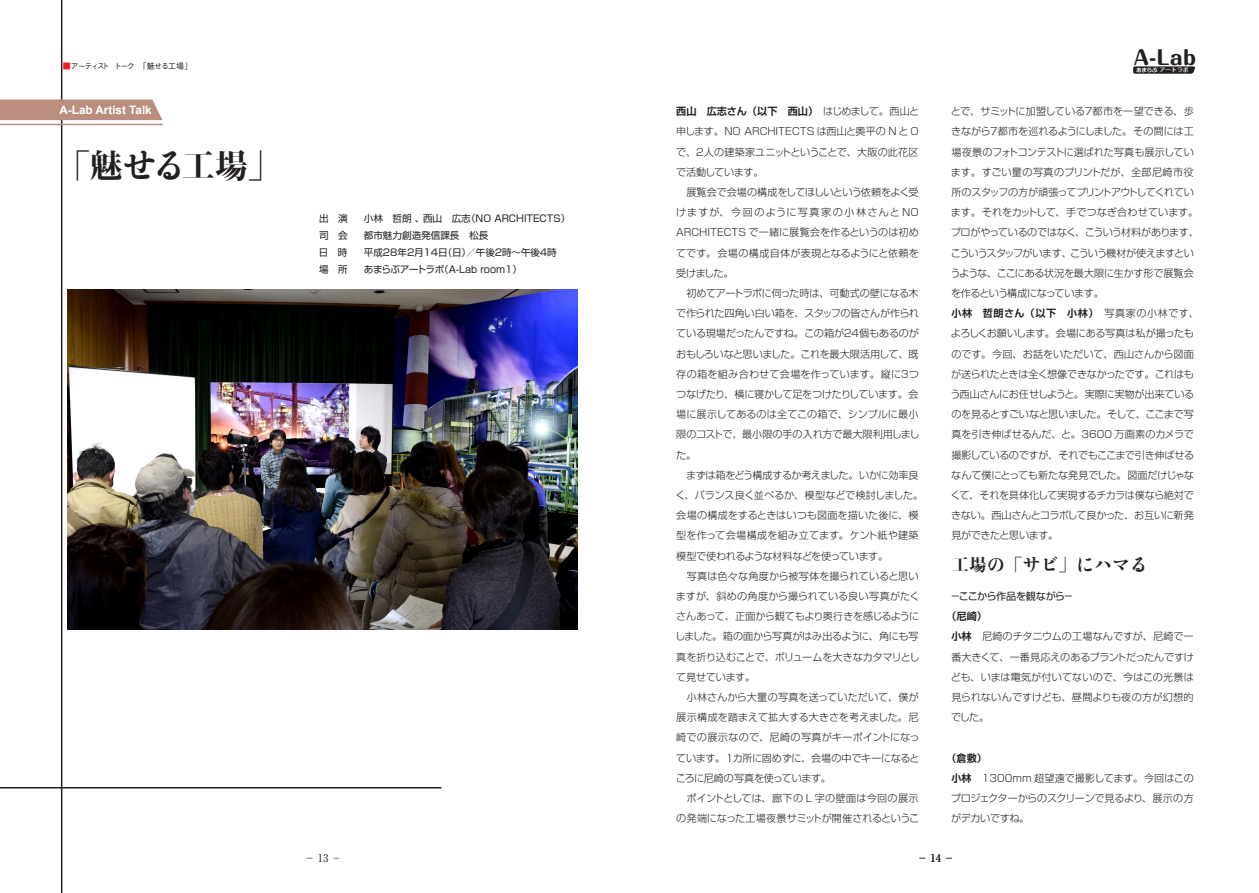
<style>
.page{position:relative;width:1259px;height:893px;background:#fff}
.page>*{position:absolute;margin:0;border:0;box-sizing:border-box;transform-origin:0 0}
.t1{font:800 33px "Kocho Std";letter-spacing:-.045em;color:#231f20}
.t2{font:800 19.5px "Maru Fo Pro";color:#231f20}
.t3{font:800 16.95px "Kocho Std";letter-spacing:.05em;color:#231f20}
.t4{font:700 11.7px "Arial";color:#fff}
.t5{font:10.65px "Ryumin Pro";color:#231f20}
.本文基本{font:300 10.05px/20.2px "Shin Go Pro";letter-spacing:-.02em;color:#231f20;text-align:justify}
.本文基本-2{font:300 10.05px/20.2px "Shin Go Pro";color:#231f20}
.本文基本-3{font:10.05px "Shin Go Pro";letter-spacing:-.035em;color:#231f20}
.本文基本-4{font:700 10.05px "Shin Go Pro De";color:#231f20}
.t6{font:9.6px "Shin Go Pro";color:#231f20}
.t7{font:9.6px "Shin Go Pro";letter-spacing:-.025em;color:#231f20}
.t8{font:500 7.95px "Gothic BBB Pro";letter-spacing:-.14em;color:#231f20}
.t9{font:700 5.85px "Maru Fo Pro";color:#fff}
.s1{color:#ee1d23}
.s2{font-family:"Shin Go Pro De";font-weight:700}
</style>
<div class="page">
<svg style="left:1133px;top:66px;width:62px;height:8px"></svg>
<hr style="left:0;top:787px;width:441px;height:1px;background:#231f20">
<hr style="left:61px;top:0;width:1px;height:893px;background:#231f20">
<svg style="left:0;top:99px;width:162px;height:21px;background:#bd9283"></svg>
<hr style="left:0;top:124px;width:163px;height:1px;background:#ba8d7d">
<img style="left:68px;top:289px;width:510px;height:340px">
<p class="t8" style="left:63px;top:60px;width:131px"><span class="s1">■</span>アーティスト　トーク　「魅せる工場」</p>
<p class="t4" style="left:60px;top:102px;width:94px">A-Lab Artist Talk</p>
<p class="t1" style="left:57px;top:139px;width:225px">「魅せる工場」</p>
<p class="t6" style="left:319px;top:211px;width:30px">出　演</p>
<p class="t6" style="left:364px;top:211px;width:208px">小林　哲朗 、西山　広志（NO ARCHITECTS）</p>
<p class="t6" style="left:319px;top:228px;width:30px">司　会</p>
<p class="t6" style="left:364px;top:228px;width:126px">都市魅力創造発信課長　松長</p>
<p class="t6" style="left:319px;top:245px;width:30px">日　時</p>
<p class="t6" style="left:364px;top:245px;width:194px">平成28年2月14日（日）／午後２時～午後４時</p>
<p class="t6" style="left:319px;top:262px;width:30px">場　所</p>
<p class="t7" style="left:364px;top:262px;width:160px">あまらぶアートラボ（A-Lab room1）</p>
<p class="t5" style="left:305px;top:850px;width:39px">－13－</p>
<p class="本文基本" style="left:676px;top:100px;width:245px"><span class="s2">西山　広志さん（以下　西山）</span>はじめまして。西山と申します。NO ARCHITECTS は西山と奥平の N と Oで、２人の建築家ユニットということで、大阪の此花区で活動しています。</p>
<p class="本文基本" style="left:676px;top:181px;width:244px">　展覧会で会場の構成をしてほしいという依頼をよく受けますが、今回のように写真家の小林さんとNO ARCHITECTS で一緒に展覧会を作るというのは初めてです。会場の構成自体が表現となるようにと依頼を受けました。</p>
<p class="本文基本" style="left:676px;top:282px;width:245px">　初めてアートラボに伺った時は、可動式の壁になる木で作られた四角い白い箱を、スタッフの皆さんが作られている現場だったんですね。この箱が２４個もあるのがおもしろいなと思いました。これを最大限活用して、既存の箱を組み合わせて会場を作っています。縦に３つつなげたり、横に寝かして足をつけたりしています。会場に展示してあるのは全てこの箱で、シンプルに最小限のコストで、最小限の手の入れ方で最大限利用しました。</p>
<p class="本文基本" style="left:675px;top:464px;width:249px;text-align:left">　まずは箱をどう構成するか考えました。いかに効率良く、バランス良く並べるか、模型などで検討しました。会場の構成をするときはいつも図面を描いた後に、模型を作って会場構成を組み立てます。ケント紙や建築模型で使われるような材料などを使っています。</p>
<p class="本文基本" style="left:675px;top:565px;width:246px">　写真は色々な角度から被写体を撮られていると思いますが、斜めの角度から撮られている良い写真がたくさんあって、正面から観てもより奥行きを感じるようにしました。箱の面から写真がはみ出るように、角にも写真を折り込むことで、ボリュームを大きなカタマリとして見せています。</p>
<p class="本文基本" style="left:675px;top:686px;width:245px">　小林さんから大量の写真を送っていただいて、僕が展示構成を踏まえて拡大する大きさを考えました。尼崎での展示なので、尼崎の写真がキーポイントになっています。１カ所に固めずに、会場の中でキーになるところに尼崎の写真を使っています。</p>
<p class="本文基本-2" style="left:676px;top:787px;width:244px">　ポイントとしては、廊下の L 字の壁面は今回の展示の発端になった工場夜景サミットが開催されるというこ</p>
<h2 class="t2" style="left:1134px;top:42px;width:64px">A-Lab</h2>
<p class="t9" style="left:1159px;top:65px;width:31px">アートラボ</p>
<p class="本文基本" style="left:950px;top:100px;width:250px;text-align:left">とで、サミットに加盟している７都市を一望できる、歩きながら７都市を巡れるようにしました。その間には工場夜景のフォトコンテストに選ばれた写真も展示しています。すごい量の写真のプリントだが、全部尼崎市役所のスタッフの方が頑張ってプリントアウトしてくれています。それをカットして、手でつなぎ合わせています。プロがやっているのではなく、こういう材料があります、こういうスタッフがいます、こういう機材が使えますというような、ここにある状況を最大限に生かす形で展覧会を作るという構成になっています。</p>
<p class="本文基本" style="left:950px;top:302px;width:250px;text-align:left"><span class="s2">小林　哲朗さん（以下　小林）</span>写真家の小林です、よろしくお願いします。会場にある写真は私が撮ったものです。今回、お話をいただいて、西山さんから図面が送られたときは全く想像できなかったです。これはもう西山さんにお任せしようと。実際に実物が出来ているのを見るとすごいなと思いました。そして、ここまで写真を引き伸ばせるんだ、と。3600 万画素のカメラで撮影しているのですが、それでもここまで引き伸ばせるなんて僕にとっても新たな発見でした。図面だけじゃなくて、それを具体化して実現するチカラは僕なら絶対できない。西山さんとコラボして良かった、お互いに新発見ができたと思います。</p>
<p class="t3" style="left:951px;top:551px;width:197px">工場の「サビ」にハマる</p>
<p class="本文基本-3" style="left:950px;top:588px;width:125px">−ここから作品を観ながら−</p>
<p class="本文基本-4" style="left:946px;top:608px;width:42px">（尼崎）</p>
<p class="本文基本" style="left:950px;top:625px;width:245px"><span class="s2">小林</span> 尼崎のチタニウムの工場なんですが、尼崎で一番大きくて、一番見応えのあるプラントだったんですけども、いまは電気が付いてないので、今はこの光景は見られないんですけども、昼間よりも夜の方が幻想的でした。</p>
<p class="本文基本-4" style="left:946px;top:749px;width:42px">（倉敷）</p>
<p class="本文基本" style="left:951px;top:767px;width:244px"><span class="s2">小林</span> 1300mm 超望遠で撮影してます。今回はこのプロジェクターからのスクリーンで見るより、展示の方がデカいですね。</p>
<p class="t5" style="left:917px;top:850px;width:39px">－14－</p>
</div>
